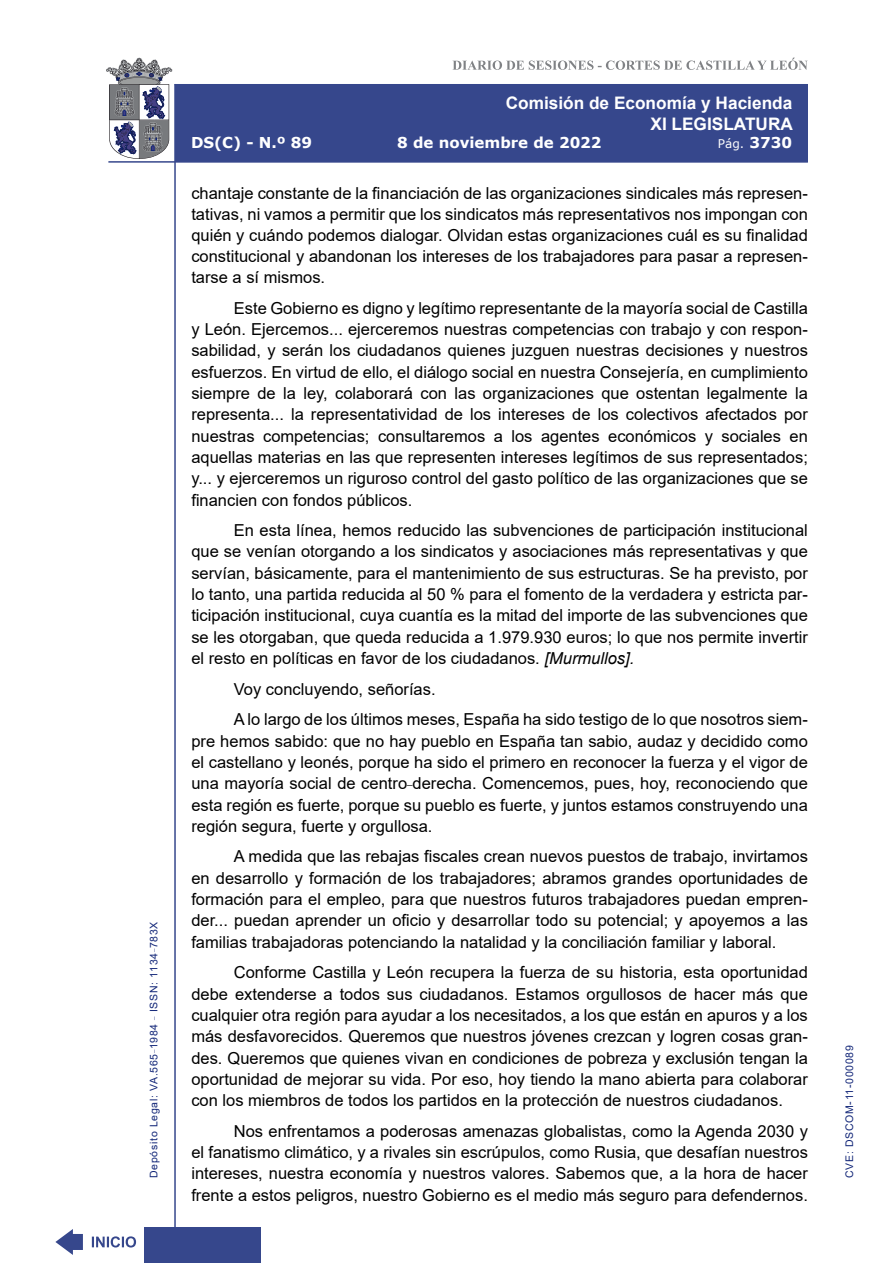
<style>
.page{position:relative;width:893px;height:1263px;background:#fff}
.page>*{position:absolute;margin:0;border:0;box-sizing:border-box;transform-origin:0 0}
.t1{font:700 17.25px/20.7px "Arial";color:#fff;text-align:right}
.t2{font:16.5px/21.3px "Arial";color:#000;text-align:justify}
.t3{font:700 15px "Verdana";color:#fff}
.t4{font:12px "Verdana";color:#fff}
.t5{font:10.5px "Arial";letter-spacing:.065em;color:#122678}
.s1{font-weight:700;font-size:15px}
.s2{font-style:italic}
</style>
<div class="page">
<svg style="left:452px;top:58px;width:356px;height:12px"></svg>
<hr style="left:174px;top:84px;width:2px;height:1179px;background:#36478c">
<div style="left:144px;top:1227px;width:117px;height:36px;background:#36478c"></div>
<div style="left:175px;top:84px;width:633px;height:78px;background:#36478c"></div>
<hr style="left:108px;top:161px;width:700px;height:2px;background:#36478c">
<svg style="left:92px;top:1236px;width:44px;height:11px"></svg>
<svg style="left:55px;top:1229px;width:28px;height:26px"></svg>
<svg style="left:106px;top:58px;width:66px;height:101px"></svg>
<p class="t5" style="left:146px;top:1178px;width:258px;rotate:-90deg">Depósito Legal: VA.565<sup>_</sup>1984 <sup>_</sup> ISSN: 1134<sup>_</sup>783X</p>
<p class="t1" style="left:506px;top:93px;width:289px">Comisión de Economía y Hacienda<br>XI LEGISLATURA</p>
<p class="t3" style="left:191px;top:132px;width:123px">DS(C) - N.º 89</p>
<p class="t3" style="left:397px;top:132px;width:206px">8 de noviembre de 2022</p>
<p class="t4" style="left:718px;top:135px;width:76px">Pág. <span class="s1">3730</span></p>
<p class="t2" style="left:191px;top:183px;width:618px">chantaje constante de la financiación de las organizaciones sindicales más represen&shy;tativas, ni vamos a permitir que los sindicatos más representativos nos impongan con quién y cuándo podemos dialogar. Olvidan estas organizaciones cuál es su finalidad constitucional y abandonan los intereses de los trabajadores para pasar a represen&shy;tarse a sí mismos.</p>
<p class="t2" style="left:191px;top:297px;width:618px;text-indent:43px">Este Gobierno es digno y legítimo representante de la mayoría social de Castilla y León. Ejercemos... ejerceremos nuestras competencias con trabajo y con respon&shy;sabilidad, y serán los ciudadanos quienes juzguen nuestras decisiones y nuestros esfuerzos. En virtud de ello, el diálogo social en nuestra Consejería, en cumplimiento siempre de la ley, colaborará con las organizaciones que ostentan legalmente la representa... la representatividad de los intereses de los colectivos afectados por nuestras competencias; consultaremos a los agentes económicos y sociales en aquellas materias en las que representen intereses legítimos de sus representados; y... y ejerceremos un riguroso control del gasto político de las organizaciones que se financien con fondos públicos.</p>
<p class="t2" style="left:191px;top:520px;width:618px;text-indent:43px">En esta línea, hemos reducido las subvenciones de participación institucional que se venían otorgando a los sindicatos y asociaciones más representativas y que servían, básicamente, para el mantenimiento de sus estructuras. Se ha previsto, por lo tanto, una partida reducida al 50 % para el fomento de la verdadera y estricta par&shy;ticipación institucional, cuya cuantía es la mitad del importe de las subvenciones que se les otorgaban, que queda reducida a 1.979.930 euros; lo que nos permite invertir el resto en políticas en favor de los ciudadanos. <span class="s2">[Murmullos].</span></p>
<p class="t2" style="left:234px;top:678px;width:203px">Voy concluyendo, señorías.</p>
<p class="t2" style="left:191px;top:709px;width:618px;text-indent:43px">A lo largo de los últimos meses, España ha sido testigo de lo que nosotros siem&shy;pre hemos sabido: que no hay pueblo en España tan sabio, audaz y decidido como el castellano y leonés, porque ha sido el primero en reconocer la fuerza y el vigor de una mayoría social de centro<sup>_</sup>derecha. Comencemos, pues, hoy, reconociendo que esta región es fuerte, porque su pueblo es fuerte, y juntos estamos construyendo una región segura, fuerte y orgullosa.</p>
<p class="t2" style="left:191px;top:846px;width:618px;text-indent:43px">A medida que las rebajas fiscales crean nuevos puestos de trabajo, invirtamos en desarrollo y formación de los trabajadores; abramos grandes oportunidades de formación para el empleo, para que nuestros futuros trabajadores puedan empren&shy;der... puedan aprender un oficio y desarrollar todo su potencial; y apoyemos a las familias trabajadoras potenciando la natalidad y la conciliación familiar y laboral.</p>
<p class="t2" style="left:191px;top:962px;width:618px;text-indent:43px">Conforme Castilla y León recupera la fuerza de su historia, esta oportunidad debe extenderse a todos sus ciudadanos. Estamos orgullosos de hacer más que cualquier otra región para ayudar a los necesitados, a los que están en apuros y a los más desfavorecidos. Queremos que nuestros jóvenes crezcan y logren cosas gran&shy;des. Queremos que quienes vivan en condiciones de pobreza y exclusión tengan la oportunidad de mejorar su vida. Por eso, hoy tiendo la mano abierta para colaborar con los miembros de todos los partidos en la protección de nuestros ciudadanos.</p>
<p class="t2" style="left:191px;top:1120px;width:618px;text-indent:43px">Nos enfrentamos a poderosas amenazas globalistas, como la Agenda 2030 y el fanatismo climático, y a rivales sin escrúpulos, como Rusia, que desafían nuestros intereses, nuestra economía y nuestros valores. Sabemos que, a la hora de hacer frente a estos peligros, nuestro Gobierno es el medio más seguro para defendernos.</p>
<p class="t5" style="left:842px;top:1178px;width:134px;rotate:-90deg">CVE: DSCOM-11-000089</p>
</div>
